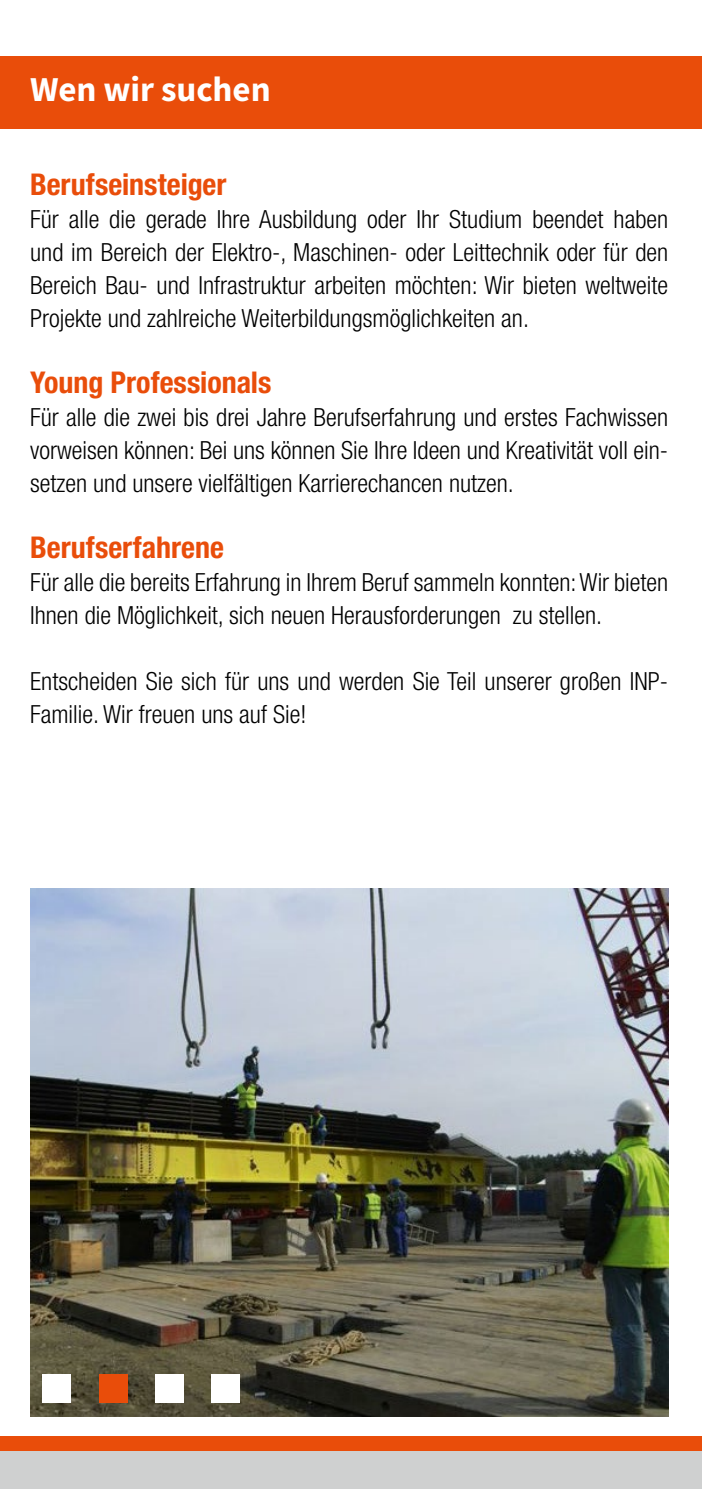
<style>
.page{position:relative;width:702px;height:1489px;background:#fff}
.page>*{position:absolute;margin:0;border:0;box-sizing:border-box;transform-origin:0 0}
.t1{font:700 35px "Source Sans Pro";color:#fff}
.t2{font:700 condensed 30px "Helvetica Neue";color:#e94d0a}
.t3{font:300 condensed 25px/33px "Helvetica Neue";color:#000;text-align:justify}
</style>
<div class="page">
<div style="left:0;top:57px;width:702px;height:72px;background:#e94d0a"></div>
<div style="left:0;top:1440px;width:702px;height:48px;background:#cfd0d0"></div>
<div style="left:0;top:1435px;width:702px;height:14px;background:#e94d0a"></div>
<img style="left:30px;top:888px;width:638px;height:527px">
<div style="left:43px;top:1373px;width:28px;height:28px;background:#fff"></div>
<div style="left:99px;top:1373px;width:28px;height:28px;background:#e94d0a"></div>
<div style="left:155px;top:1373px;width:28px;height:28px;background:#fff"></div>
<div style="left:211px;top:1373px;width:29px;height:28px;background:#fff"></div>
<h1 class="t1" style="left:30px;top:66px;width:242px">Wen wir suchen</h1>
<p class="t2" style="left:30px;top:166px;width:198px">Berufseinsteiger</p>
<p class="t3" style="left:30px;top:202px;width:639px">Für alle die gerade Ihre Ausbildung oder Ihr Studium beendet haben und im Bereich der Elektro-, Maschinen- oder Leittechnik oder für den Bereich Bau- und Infrastruktur arbeiten möchten: Wir bieten weltweite Projekte und zahlreiche Weiterbildungsmöglichkeiten an.</p>
<p class="t2" style="left:30px;top:364px;width:243px">Young Professionals</p>
<p class="t3" style="left:30px;top:400px;width:639px">Für alle die zwei bis drei Jahre Berufserfahrung und erstes Fachwissen vorweisen können: Bei uns können Sie Ihre Ideen und Kreativität voll ein&shy;setzen und unsere vielfältigen Karrierechancen nutzen.</p>
<p class="t2" style="left:30px;top:529px;width:195px">Berufserfahrene</p>
<p class="t3" style="left:30px;top:565px;width:639px">Für alle die bereits Erfahrung in Ihrem Beruf sammeln konnten: Wir bieten<br>Ihnen die Möglichkeit, sich neuen Herausforderungen zu stellen.</p>
<p class="t3" style="left:30px;top:664px;width:639px">Entscheiden Sie sich für uns und werden Sie Teil unserer großen INP-<br>Familie. Wir freuen uns auf Sie!</p>
</div>
